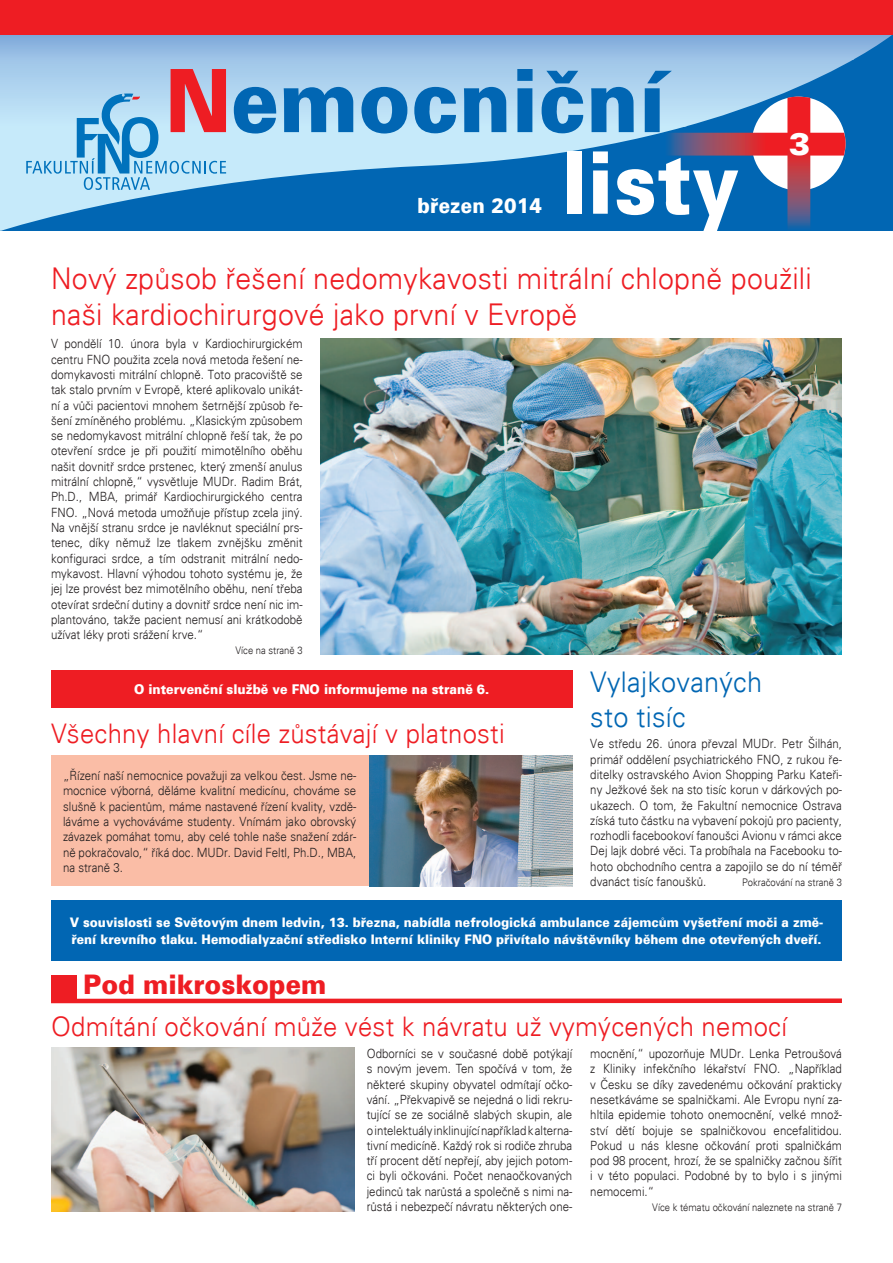
<style>
.page{position:relative;width:893px;height:1263px;background:#fff}
.page>*{position:absolute;margin:0;border:0;box-sizing:border-box;transform-origin:0 0}
.t1{font:31.5px "USA Black";color:#fff}
.t2{font:30px/36px "USA Light";letter-spacing:.01em;color:#ee1d23;scale:.95 1}
.t3{font:28.5px/34.2px "USA Light";letter-spacing:.01em;color:#0166b3;scale:.95 1}
.t4{font:27px "USA Light";letter-spacing:.01em;color:#ee1d23;scale:.95 1}
.t5{font:27px "USA Black";color:#ee1d23;scale:.93 1}
.t6{font:21px "USA Black";letter-spacing:.01em;color:#fff;scale:.89 1}
.t7{font:13.5px "USA Black";color:#fff;scale:.91 1}
.t8{font:13.2px/16.5px "USA Black";color:#fff;scale:.91 1}
.t9{font:12.75px/15.3px "USA Light";color:#231f20;text-align:justify;scale:.9 1}
.t10{font:10.5px "USA Light";color:#231f20;scale:.9 1}
</style>
<div class="page">
<svg style="left:0;top:34px;width:893px;height:197px"></svg>
<div style="left:0;top:0;width:893px;height:34px;background:#ee1d23"></div>
<svg style="left:26px;top:69px;width:200px;height:121px"></svg>
<svg style="left:234px;top:87px;width:42px;height:47px"></svg>
<svg style="left:284px;top:87px;width:69px;height:45px"></svg>
<svg style="left:361px;top:87px;width:46px;height:47px"></svg>
<svg style="left:414px;top:87px;width:42px;height:46px"></svg>
<svg style="left:464px;top:87px;width:42px;height:45px"></svg>
<svg style="left:517px;top:69px;width:16px;height:63px"></svg>
<svg style="left:542px;top:71px;width:41px;height:62px"></svg>
<div style="left:567px;top:151px;width:14px;height:63px;background:#fff"></div>
<svg style="left:591px;top:71px;width:255px;height:160px"></svg>
<div style="left:51px;top:756px;width:521px;height:130px;background:#fabda6"></div>
<div style="left:51px;top:975px;width:26px;height:25px;background:#ee1d23"></div>
<div style="left:51px;top:998px;width:791px;height:5px;background:#ee1d23"></div>
<img style="left:321px;top:338px;width:521px;height:316px">
<img style="left:51px;top:1048px;width:303px;height:164px">
<div style="left:51px;top:670px;width:521px;height:38px;background:#ee1d23"></div>
<div style="left:51px;top:900px;width:791px;height:60px;background:#0166b3"></div>
<img style="left:370px;top:756px;width:202px;height:130px">
<h3 class="t6" style="left:417px;top:193px;width:141px">březen 2014</h3>
<h1 class="t1" style="left:789px;top:125px;width:23px">3</h1>
<h2 class="t2" style="left:51px;top:260px;width:802px">Nový způsob řešení nedomykavosti mitrální chlopně použili naši kardiochirurgové jako první v Evropě</h2>
<p class="t9" style="left:51px;top:336px;width:281px">V pondělí 10. února byla v Kardiochirurgickém centru FNO použita zcela nová metoda řešení ne&shy;domykavosti mitrální chlopně. Toto pracoviště se tak stalo prvním v Evropě, které aplikovalo unikát&shy;ní a vůči pacientovi mnohem šetrnější způsob ře&shy;šení zmíněného problému. „Klasickým způsobem se nedomykavost mitrální chlopně řeší tak, že po otevření srdce je při použití mimotělního oběhu našit dovnitř srdce prstenec, který zmenší anulus mitrální chlopně,“ vysvětluje MUDr. Radim Brát, Ph.D., MBA, primář Kardiochirurgického centra FNO. „Nová metoda umožňuje přístup zcela jiný.<br>Na vnější stranu srdce je navléknut speciální prs&shy;tenec, díky němuž lze tlakem zvnějšku změnit konfiguraci srdce, a tím odstranit mitrální nedo&shy;mykavost. Hlavní výhodou tohoto systému je, že jej lze provést bez mimotělního oběhu, není třeba otevírat srdeční dutiny a dovnitř srdce není nic im&shy;plantováno, takže pacient nemusí ani krátkodobě užívat léky proti srážení krve.“</p>
<p class="t10" style="left:235px;top:645px;width:76px">Více na straně 3</p>
<h3 class="t3" style="left:590px;top:665px;width:182px">Vylajkovaných sto tisíc</h3>
<p class="t9" style="left:590px;top:736px;width:281px">Ve středu 26. února převzal MUDr. Petr Šilhán, primář oddělení psychiatrického FNO, z rukou ře&shy;ditelky ostravského Avion Shopping Parku Kateři&shy;ny Ježkové šek na sto tisíc korun v dárkových po&shy;ukazech. O tom, že Fakultní nemocnice Ostrava získá tuto částku na vybavení pokojů pro pacienty, rozhodli facebookoví fanoušci Avionu v rámci akce Dej lajk dobré věci. Ta probíhala na Facebooku to&shy;hoto obchodního centra a zapojilo se do ní téměř dvanáct tisíc fanoušků.</p>
<p class="t7" style="left:134px;top:681px;width:392px">O intervenční službě ve FNO informujeme na straně 6.</p>
<h3 class="t4" style="left:51px;top:718px;width:479px">Všechny hlavní cíle zůstávají v platnosti</h3>
<p class="t9" style="left:63px;top:768px;width:327px">„Řízení naší nemocnice považuji za velkou čest. Jsme ne&shy;mocnice výborná, děláme kvalitní medicínu, chováme se slušně k pacientům, máme nastavené řízení kvality, vzdě&shy;láváme a vychováváme studenty. Vnímám jako obrovský závazek pomáhat tomu, aby celé tohle naše snažení zdár&shy;ně pokračovalo,“ říká doc. MUDr. David Feltl, Ph.D., MBA, na straně 3.</p>
<p class="t10" style="left:742px;top:876px;width:112px">Pokračování na straně 3</p>
<p class="t8" style="left:70px;top:914px;width:829px">V souvislosti se Světovým dnem ledvin, 13. března, nabídla nefrologická ambulance zájemcům vyšetření moči a změ&shy;ření krevního tlaku. Hemodialyzační středisko Interní kliniky FNO přivítalo návštěvníky během dne otevřených dveří.</p>
<h3 class="t5" style="left:83px;top:969px;width:263px">Pod mikroskopem</h3>
<h3 class="t4" style="left:51px;top:1010px;width:776px">Odmítání očkování může vést k návratu už vymýcených nemocí</h3>
<p class="t9" style="left:367px;top:1046px;width:230px">Odborníci se v současné době potýkají s novým jevem. Ten spočívá v tom, že některé skupiny obyvatel odmítají očko&shy;vání. „Překvapivě se nejedná o lidi rekru&shy;tující se ze sociálně slabých skupin, ale o intelektuály inklinující například k alterna&shy;tivní medicíně. Každý rok si rodiče zhruba tří procent dětí nepřejí, aby jejich potom&shy;ci byli očkováni. Počet nenaočkovaných jedinců tak narůstá a společně s nimi na&shy;růstá i nebezpečí návratu některých one-</p>
<p class="t9" style="left:590px;top:1046px;width:281px">mocnění,“ upozorňuje MUDr. Lenka Petroušová z Kliniky infekčního lékařství FNO. „Například v Česku se díky zavedenému očkování prakticky nesetkáváme se spalničkami. Ale Evropu nyní za&shy;hltila epidemie tohoto onemocnění, velké množ&shy;ství dětí bojuje se spalničkovou encefalitidou.<br>Pokud u nás klesne očkování proti spalničkám pod 98 procent, hrozí, že se spalničky začnou šířit i v této populaci. Podobné by to bylo i s jinými nemocemi.“</p>
<p class="t10" style="left:652px;top:1201px;width:212px">Více k tématu očkování naleznete na straně 7</p>
</div>
